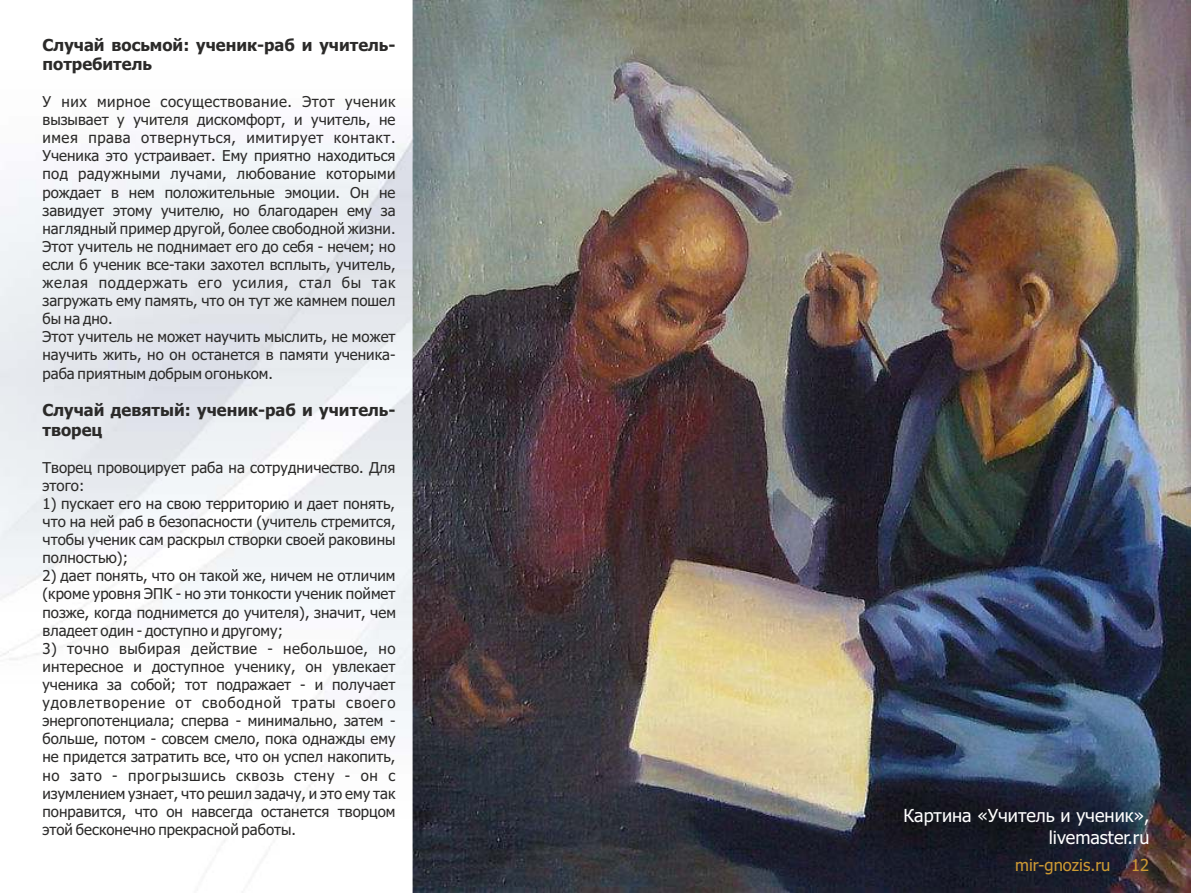
<style>
.page{position:relative;width:1191px;height:893px;background:#fff}
.page>*{position:absolute;margin:0;border:0;box-sizing:border-box;transform-origin:0 0}
.t1{font:18px/21.8px "Tahoma";color:#fefefe;text-align:right}
.t2{font:700 16.5px/20px "Tahoma";color:#2b2a29}
.t3{font:16.5px "Tahoma";color:#c93}
.t4{font:15px/18.1px "Tahoma";color:#2b2a29;text-align:justify}
</style>
<div class="page">
<img style="left:412px;top:0;width:779px;height:893px">
<p class="t2" style="left:43px;top:36px;width:354px">Случай восьмой: ученик-раб и учитель&shy;потребитель</p>
<p class="t4" style="left:42px;top:94px;width:354px">У них мирное сосуществование. Этот ученик вызывает у учителя дискомфорт, и учитель, не имея права отвернуться, имитирует контакт.<br>Ученика это устраивает. Ему приятно находиться под радужными лучами, любование которыми рождает в нем положительные эмоции. Он не завидует этому учителю, но благодарен ему за наглядный пример другой, более свободной жизни.<br>Этот учитель не поднимает его до себя - нечем; но если б ученик все-таки захотел всплыть, учитель, желая поддержать его усилия, стал бы так загружать ему память, что он тут же камнем пошел бы на дно.</p>
<p class="t4" style="left:43px;top:329px;width:354px">Этот учитель не может научить мыслить, не может научить жить, но он останется в памяти ученика&shy;раба приятным добрым огоньком.</p>
<p class="t2" style="left:42px;top:402px;width:354px">Случай девятый: ученик-раб и учитель&shy;творец</p>
<p class="t4" style="left:43px;top:459px;width:354px">Творец провоцирует раба на сотрудничество. Для этого:</p>
<p class="t4" style="left:43px;top:496px;width:354px">1) пускает его на свою территорию и дает понять, что на ней раб в безопасности (учитель стремится, чтобы ученик сам раскрыл створки своей раковины полностью);</p>
<p class="t4" style="left:42px;top:568px;width:355px">2) дает понять, что он такой же, ничем не отличим (кроме уровня ЭПК - но эти тонкости ученик поймет позже, когда поднимется до учителя), значит, чем владеет один - доступно и другому;</p>
<p class="t4" style="left:42px;top:640px;width:354px">3) точно выбирая действие - небольшое, но интересное и доступное ученику, он увлекает ученика за собой; тот подражает - и получает удовлетворение от свободной траты своего энергопотенциала; сперва - минимально, затем - больше, потом - совсем смело, пока однажды ему не придется затратить все, что он успел накопить, но зато - прогрызшись сквозь стену - он с изумлением узнает, что решил задачу, и это ему так понравится, что он навсегда останется творцом этой бесконечно прекрасной работы.</p>
<p class="t1" style="left:903px;top:806px;width:248px">Картина «Учитель и ученик», livemaster.ru</p>
<p class="t3" style="left:1015px;top:859px;width:97px">mir-gnozis.ru</p>
<p class="t3" style="left:1131px;top:859px;width:20px">12</p>
</div>
